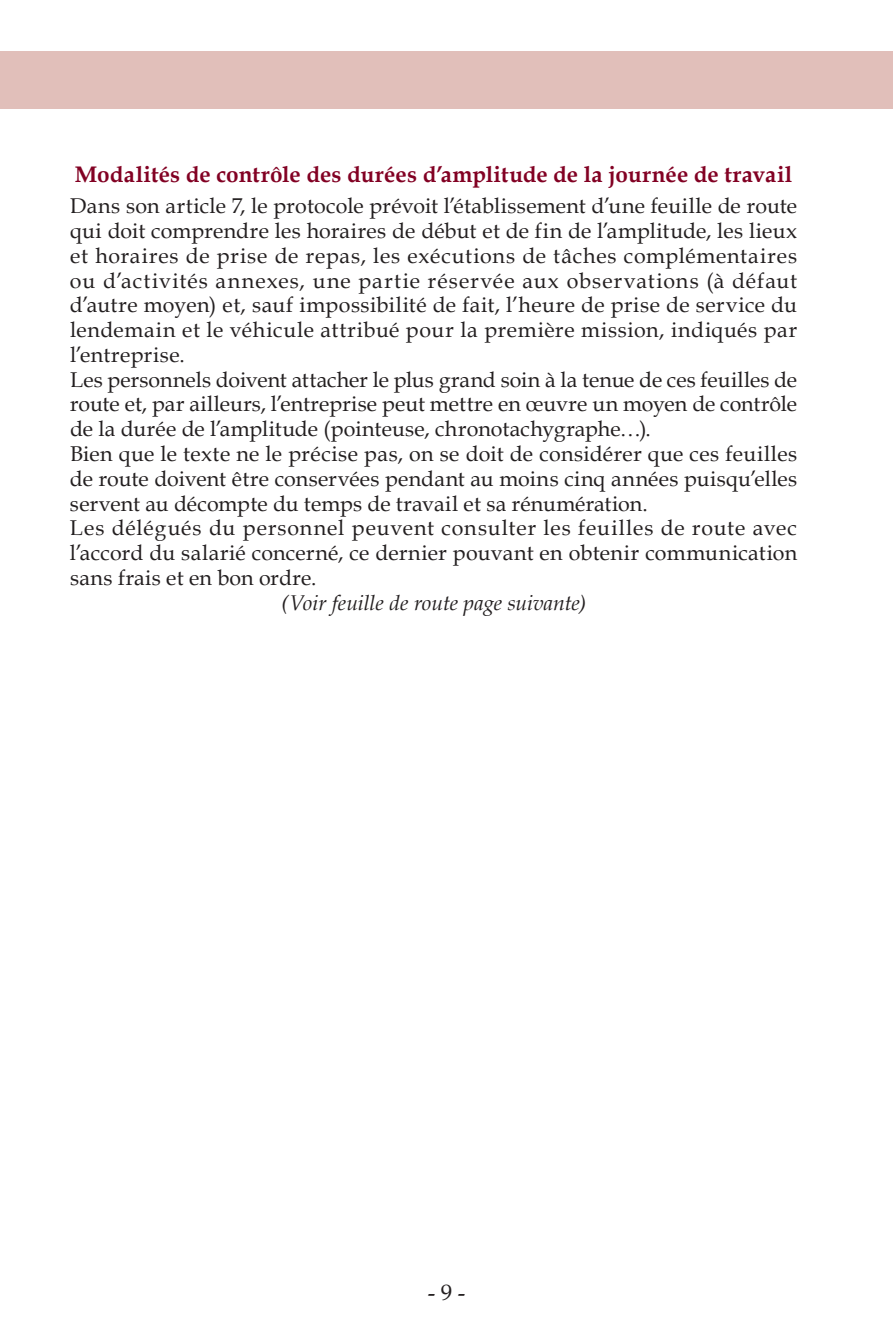
<style>
.page{position:relative;width:893px;height:1340px;background:#fff}
.page>*{position:absolute;margin:0;border:0;box-sizing:border-box;transform-origin:0 0}
.t1{font:700 22.5px "Book Antiqua";letter-spacing:-.005em;color:#820123}
.t2{font:22.5px "Book Antiqua";color:#231f20}
.t3{font:21.38px/24.8px "Book Antiqua";letter-spacing:.015em;color:#231f20}
.t4{font:italic 21.38px "Book Antiqua";letter-spacing:-.005em;color:#231f20}
</style>
<div class="page">
<div style="left:0;top:51px;width:893px;height:57px;background:#e1bfba"></div>
<p class="t1" style="left:75px;top:159px;width:719px">Modalités de contrôle des durées d’amplitude de la journée de travail</p>
<p class="t3" style="left:70px;top:193px;width:729px">Dans son article 7, le protocole prévoit l’établissement d’une feuille de route qui doit comprendre les horaires de début et de fin de l’amplitude, les lieux et horaires de prise de repas, les exécutions de tâches complémentaires ou d’activités annexes, une partie réservée aux observations (à défaut d’autre moyen) et, sauf impossibilité de fait, l’heure de prise de service du lendemain et le véhicule attribué pour la première mission, indiqués par l’entreprise.<br>Les personnels doivent attacher le plus grand soin à la tenue de ces feuilles de route et, par ailleurs, l’entreprise peut mettre en œuvre un moyen de contrôle de la durée de l’amplitude (pointeuse, chronotachygraphe…).<br>Bien que le texte ne le précise pas, on se doit de considérer que ces feuilles de route doivent être conservées pendant au moins cinq années puisqu’elles servent au décompte du temps de travail et sa rénumération.<br>Les délégués du personnel peuvent consulter les feuilles de route avec l’accord du salarié concerné, ce dernier pouvant en obtenir communication sans frais et en bon ordre.</p>
<p class="t4" style="left:281px;top:587px;width:307px">(Voir feuille de route page suivante)</p>
<p class="t2" style="left:428px;top:1276px;width:39px">- -</p>
</div>
